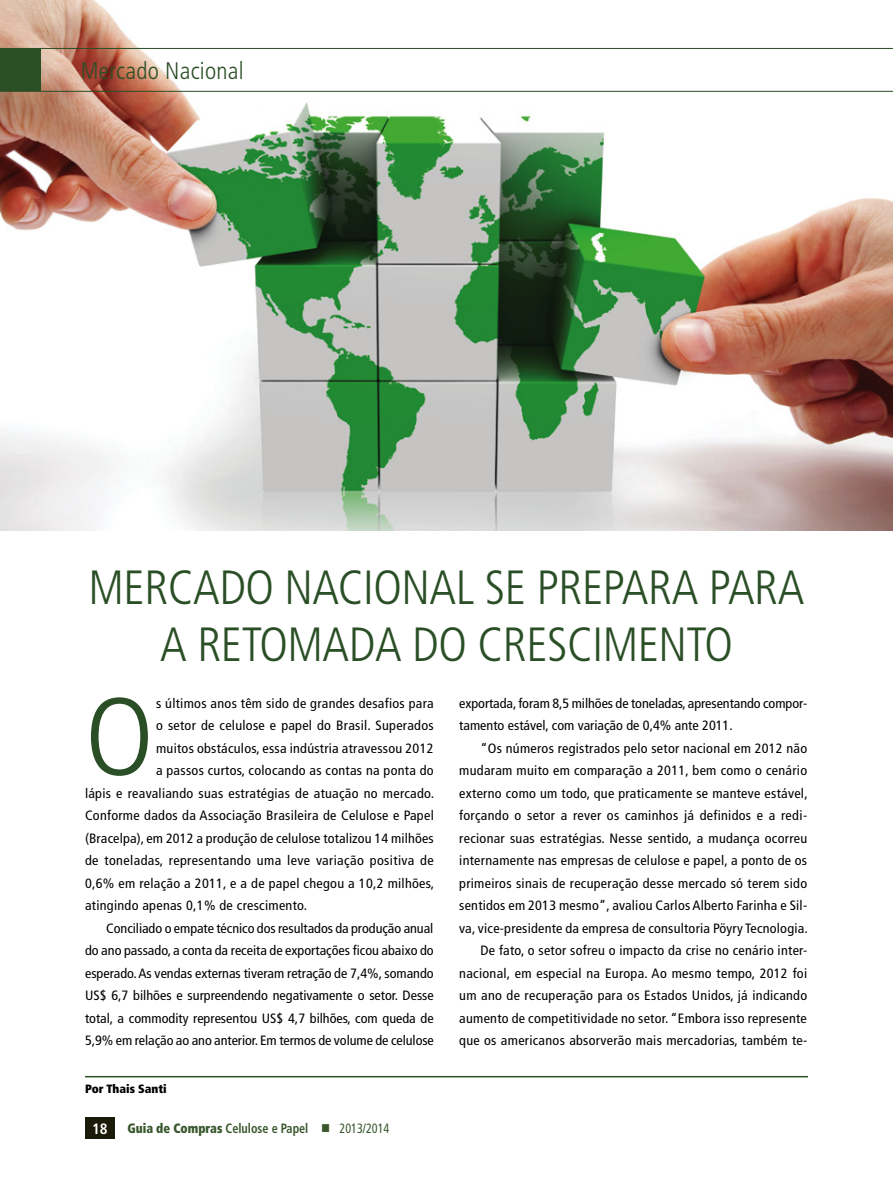
<style>
.page{position:relative;width:893px;height:1178px;background:#fff}
.page>*{position:absolute;margin:0;border:0;box-sizing:border-box;transform-origin:0 0}
.Texto{font:300 condensed 110.25px "Frutiger LT Std";color:#2a4e25;scale:1.05 1}
.Titulo_português{font:300 condensed 48px/57.6px "Frutiger LT Std";letter-spacing:-.01em;color:#2a4e25;text-align:center}
.Titel_Header_2_Zeile{font:300 condensed 24px "Frutiger LT Std";letter-spacing:.01em;color:#2a4e25}
.t1{font:700 condensed 15px "Frutiger LT Std";color:#fff}
.Texto-2{font:condensed 13.5px/22.5px "Frutiger LT Std";letter-spacing:.02em;color:#000;text-align:justify;scale:1.05 1}
.Texto-3{font:condensed 13.5px/22.5px "Frutiger LT Std";letter-spacing:-.005em;color:#000;scale:1.05 1}
.t2{font:700 condensed 13.5px "Frutiger LT Std";color:#39572d;scale:.9 1}
.Texto-4{font:900 condensed 12px "Frutiger LT Std";color:#000}
.s1{font-weight:900}
.s2{font-weight:400}
</style>
<div class="page">
<div style="left:85px;top:1117px;width:30px;height:22px;background:#1b1b0a"></div>
<img style="left:0;top:0;width:893px;height:530px">
<hr style="left:85px;top:1076px;width:723px;height:1px;background:#2a4e25">
<div style="left:0;top:48px;width:41px;height:43px;background:#2a4e25"></div>
<hr style="left:0;top:48px;width:893px;height:1px;background:#2a4e25">
<hr style="left:0;top:91px;width:893px;height:1px;background:#2a4e25">
<p class="Titel_Header_2_Zeile" style="left:81px;top:57px;width:164px">Mercado Nacional</p>
<p class="Titulo_português" style="left:88px;top:559px;width:717px">MERCADO NACIONAL SE PREPARA PARA<br>A RETOMADA DO CRESCIMENTO</p>
<p class="Texto" style="left:85px;top:674px;width:67px">O</p>
<p class="Texto-2" style="left:156px;top:692px;width:266px">s últimos anos têm sido de grandes desafios para</p>
<p class="Texto-3" style="left:459px;top:692px;width:333px">exportada, foram 8,5 milhões de toneladas, apresentando compor&shy;tamento estável, com variação de 0,4% ante 2011.</p>
<p class="Texto-2" style="left:459px;top:737px;width:334px;text-indent:21px">“Os números registrados pelo setor nacional em 2012 não mudaram muito em comparação a 2011, bem como o cenário externo como um todo, que praticamente se manteve estável, forçando o setor a rever os caminhos já definidos e a redi&shy;recionar suas estratégias. Nesse sentido, a mudança ocorreu internamente nas empresas de celulose e papel, a ponto de os primeiros sinais de recuperação desse mercado só terem sido sentidos em 2013 mesmo”, avaliou Carlos Alberto Farinha e Sil&shy;va, vice-presidente da empresa de consultoria Pöyry Tecnologia.</p>
<p class="Texto-2" style="left:459px;top:939px;width:333px;text-indent:21px">De fato, o setor sofreu o impacto da crise no cenário inter&shy;nacional, em especial na Europa. Ao mesmo tempo, 2012 foi um ano de recuperação para os Estados Unidos, já indicando aumento de competitividade no setor. “Embora isso represente que os americanos absorverão mais mercadorias, também te-</p>
<p class="Texto-2" style="left:156px;top:714px;width:266px">o setor de celulose e papel do Brasil. Superados</p>
<p class="Texto-2" style="left:156px;top:737px;width:266px">muitos obstáculos, essa indústria atravessou 2012</p>
<p class="Texto-2" style="left:156px;top:759px;width:266px">a passos curtos, colocando as contas na ponta do</p>
<p class="Texto-2" style="left:85px;top:782px;width:334px">lápis e reavaliando suas estratégias de atuação no mercado.</p>
<p class="Texto-2" style="left:85px;top:804px;width:334px">Conforme dados da Associação Brasileira de Celulose e Papel</p>
<p class="Texto-2" style="left:85px;top:827px;width:334px">(Bracelpa), em 2012 a produção de celulose totalizou 14 milhões</p>
<p class="Texto-2" style="left:85px;top:849px;width:334px">de toneladas, representando uma leve variação positiva de</p>
<p class="Texto-2" style="left:85px;top:872px;width:334px">0,6% em relação a 2011, e a de papel chegou a 10,2 milhões,</p>
<p class="Texto-2" style="left:85px;top:894px;width:213px">atingindo apenas 0,1% de crescimento.</p>
<p class="Texto-2" style="left:85px;top:917px;width:334px;text-indent:21px">Conciliado o empate técnico dos resultados da produção anual do ano passado, a conta da receita de exportações ficou abaixo do esperado. As vendas externas tiveram retração de 7,4%, somando US$ 6,7 bilhões e surpreendendo negativamente o setor. Desse total, a commodity representou US$ 4,7 bilhões, com queda de 5,9% em relação ao ano anterior. Em termos de volume de celulose</p>
<p class="Texto-4" style="left:85px;top:1082px;width:83px">Por Thais Santi</p>
<p class="t1" style="left:92px;top:1120px;width:17px">18</p>
<p class="t2" style="left:128px;top:1121px;width:293px"><span class="s1">Guia de Compras</span> Celulose e Papel ■ <span class="s2">2013/2014</span></p>
</div>
